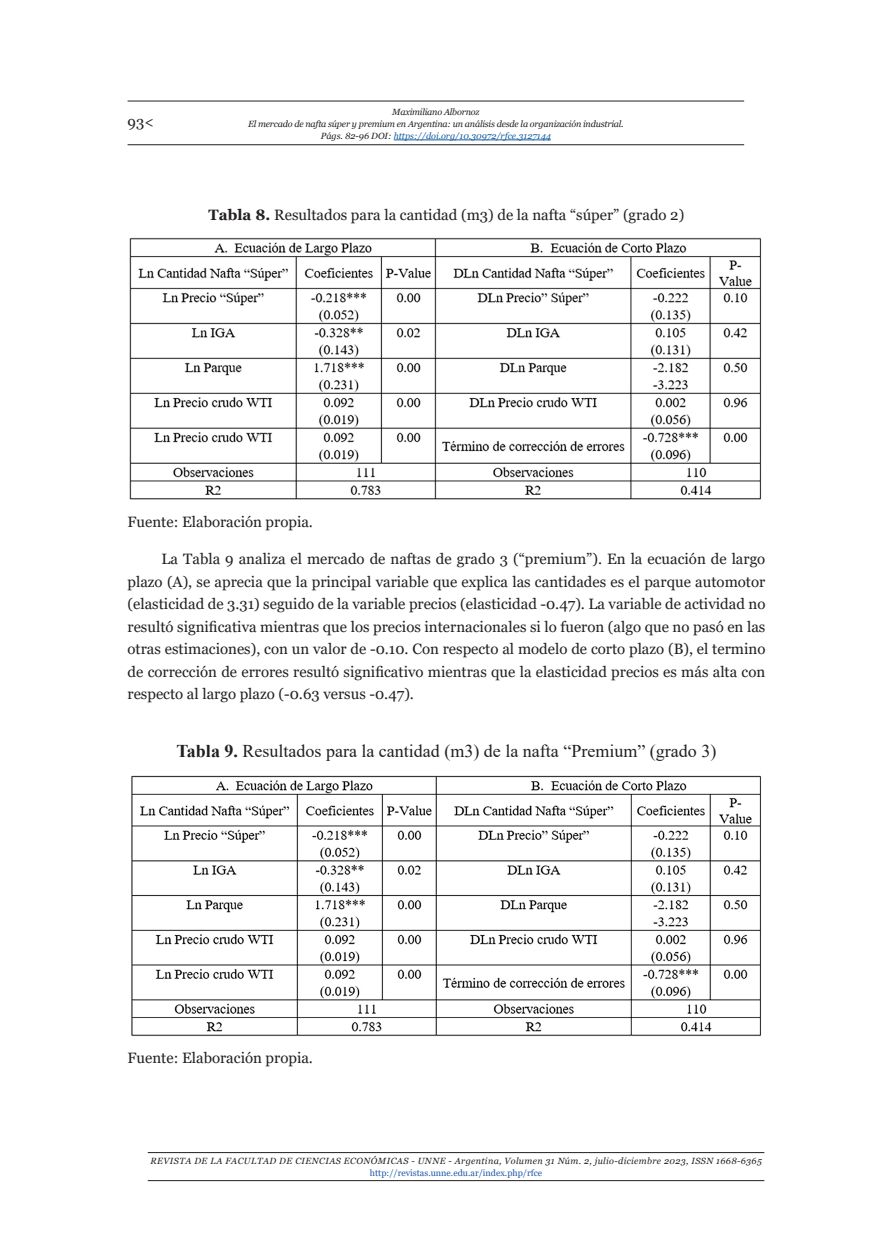
<style>
.page{position:relative;width:893px;height:1255px;background:#fff}
.page>*{position:absolute;margin:0;border:0;box-sizing:border-box;transform-origin:0 0}
.t1{font:18px "Times New Roman";color:#231f20}
.texto{font:15px/22.5px "Georgia";color:#231f20;text-align:justify}
.Epigrafe{font:15px "Georgia";color:#231f20}
.t2{font:italic 9px/12px "Georgia";letter-spacing:-.02em;color:#231f20;text-align:center}
.t3{font:italic 9px "Georgia";letter-spacing:.045em;color:#231f20}
.t4{font:9px "Georgia";color:#1e58a7}
.s1{color:#175d9e}
.s2{font-weight:700}
</style>
<div class="page">
<hr style="left:394px;top:140px;width:157px;height:1px;background:#175d9e">
<hr style="left:128px;top:101px;width:616px;height:1px;background:#231f20">
<hr style="left:148px;top:1180px;width:616px;height:1px;background:#231f20">
<hr style="left:148px;top:1152px;width:616px;height:1px;background:#231f20">
<hr style="left:128px;top:144px;width:616px;height:1px;background:#231f20">
<img style="left:129px;top:237px;width:633px;height:263px">
<img style="left:131px;top:775px;width:630px;height:261px">
<p class="texto" style="left:128px;top:111px;width:28px">93&lt;</p>
<p class="t2" style="left:248px;top:106px;width:377px">Maximiliano Albornoz<br>El mercado de nafta súper y premium en Argentina: un análisis desde la organización industrial.<br>Págs. 82-96 DOI: <span class="s1">https://doi.org/10.30972/rfce.3127144</span></p>
<p class="Epigrafe" style="left:209px;top:205px;width:477px"><span class="s2">Tabla 8.</span> Resultados para la cantidad (m3) de la nafta “súper” (grado 2)</p>
<p class="texto" style="left:128px;top:510px;width:187px">Fuente: Elaboración propia.</p>
<p class="texto" style="left:128px;top:548px;width:639px;text-indent:34px">La Tabla 9 analiza el mercado de naftas de grado 3 (“premium”). En la ecuación de largo plazo (A), se aprecia que la principal variable que explica las cantidades es el parque automotor (elasticidad de 3.31) seguido de la variable precios (elasticidad -0.47). La variable de actividad no resultó significativa mientras que los precios internacionales si lo fueron (algo que no pasó en las otras estimaciones), con un valor de -0.10. Con respecto al modelo de corto plazo (B), el termino de corrección de errores resultó significativo mientras que la elasticidad precios es más alta con respecto al largo plazo (-0.63 versus -0.47).</p>
<p class="t1" style="left:177px;top:738px;width:541px"><span class="s2">Tabla 9.</span> Resultados para la cantidad (m3) de la nafta “Premium” (grado 3)</p>
<p class="texto" style="left:128px;top:1047px;width:187px">Fuente: Elaboración propia.</p>
<p class="t3" style="left:150px;top:1154px;width:613px">REVISTA DE LA FACULTAD DE CIENCIAS ECONÓMICAS - UNNE - Argentina, Volumen 31 Núm. 2, julio-diciembre 2023, ISSN 1668-6365</p>
<p class="t4" style="left:370px;top:1167px;width:174px">http://revistas.unne.edu.ar/index.php/rfce</p>
</div>
